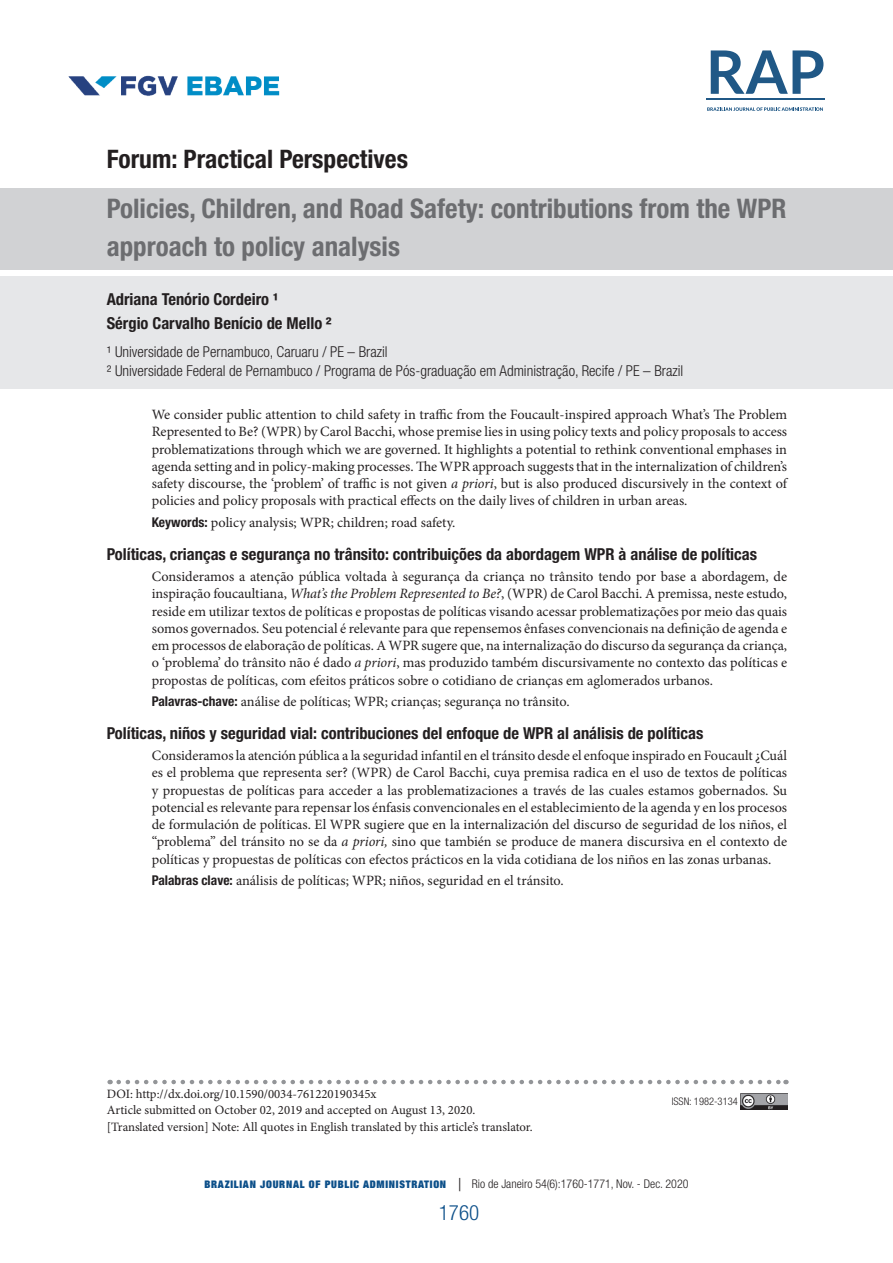
<style>
.page{position:relative;width:893px;height:1263px;background:#fff}
.page>*{position:absolute;margin:0;border:0;box-sizing:border-box;transform-origin:0 0}
.titulo{font:700 condensed 27px/37.5px "Helvetica Neue LT Std";color:#6c6d70}
.titulo-2{font:700 condensed 25.5px "Helvetica Neue LT Std";color:#231f20}
.t1{font:300 condensed 21px "Helvetica Neue LT Std";color:#0c4f89}
.SUB_ABERT{font:700 condensed 16.5px "Helvetica Neue LT Std";color:#231f20}
.autor_1{font:700 condensed 16.5px "Helvetica Neue LT Std";color:#231f20}
.autor_2{font:300 condensed 15px "Helvetica Neue LT Std";color:#231f20}
.ABERTURA{font:14.25px/17.2px "Minion Pro";color:#231f20;text-align:justify}
.nota_DOI{font:12.75px "Minion Pro";color:#231f20}
.t2{font:300 condensed 12px "Helvetica Neue LT Std";color:#231f20}
.autor_2-2{font:300 condensed 10.5px "Helvetica Neue LT Std";color:#231f20}
.s1{font-style:italic}
.s2{font-family:"Helvetica Neue LT Std";font-weight:700;font-stretch:condensed;font-size:13.5px}
.s3{font-family:"Helvetica Neue";font-weight:900;font-stretch:expanded;font-size:10.5px;color:#0c4f89}
.s4{font-size:18px}
</style>
<div class="page">
<img style="left:68px;top:75px;width:212px;height:21px">
<svg style="left:707px;top:107px;width:116px;height:4px"></svg>
<hr style="left:706px;top:98px;width:119px;height:2px;background:#205886">
<svg style="left:711px;top:50px;width:112px;height:44px"></svg>
<div style="left:1px;top:188px;width:892px;height:82px;background:#d1d2d4"></div>
<div style="left:1px;top:276px;width:892px;height:113px;background:#e6e7e9"></div>
<svg style="left:119px;top:1080px;width:667px;height:4px"></svg>
<img style="left:740px;top:1093px;width:47px;height:17px">
<p class="titulo-2" style="left:107px;top:144px;width:303px">Forum: Practical Perspectives</p>
<p class="titulo" style="left:107px;top:190px;width:681px">Policies, Children, and Road Safety: contributions from the WPR approach to policy analysis</p>
<p class="autor_1" style="left:107px;top:289px;width:173px">Adriana Tenório Cordeiro ¹</p>
<p class="autor_1" style="left:107px;top:313px;width:226px">Sérgio Carvalho Benício de Mello ²</p>
<p class="autor_2" style="left:107px;top:343px;width:282px">¹ Universidade de Pernambuco, Caruaru / PE – Brazil</p>
<p class="autor_2" style="left:107px;top:362px;width:578px">² Universidade Federal de Pernambuco / Programa de Pós-graduação em Administração, Recife / PE – Brazil</p>
<p class="ABERTURA" style="left:152px;top:406px;width:637px">We consider public attention to child safety in traffic from the Foucault-inspired approach What’s The Problem Represented to Be? (WPR) by Carol Bacchi, whose premise lies in using policy texts and policy proposals to access problematizations through which we are governed. It highlights a potential to rethink conventional emphases in agenda setting and in policy-making processes. The WPR approach suggests that in the internalization of children’s safety discourse, the ‘problem’ of traffic is not given <span class="s1">a priori</span>, but is also produced discursively in the context of policies and policy proposals with practical effects on the daily lives of children in urban areas.</p>
<p class="ABERTURA" style="left:152px;top:514px;width:305px"><span class="s2">Keywords:</span> policy analysis; WPR; children; road safety.</p>
<p class="SUB_ABERT" style="left:107px;top:544px;width:652px">Políticas, crianças e segurança no trânsito: contribuições da abordagem WPR à análise de políticas</p>
<p class="ABERTURA" style="left:152px;top:568px;width:637px">Consideramos a atenção pública voltada à segurança da criança no trânsito tendo por base a abordagem, de inspiração foucaultiana, <span class="s1">What’s the Problem Represented to Be?</span>, (WPR) de Carol Bacchi. A premissa, neste estudo, reside em utilizar textos de políticas e propostas de políticas visando acessar problematizações por meio das quais somos governados. Seu potencial é relevante para que repensemos ênfases convencionais na definição de agenda e em processos de elaboração de políticas. A WPR sugere que, na internalização do discurso da segurança da criança, o ‘problema’ do trânsito não é dado <span class="s1">a priori</span>, mas produzido também discursivamente no contexto das políticas e propostas de políticas, com efeitos práticos sobre o cotidiano de crianças em aglomerados urbanos.</p>
<p class="ABERTURA" style="left:152px;top:693px;width:419px"><span class="s2">Palavras-chave:</span> análise de políticas; WPR; crianças; segurança no trânsito.</p>
<p class="SUB_ABERT" style="left:107px;top:723px;width:598px">Políticas, niños y seguridad vial: contribuciones del enfoque de WPR al análisis de políticas</p>
<p class="ABERTURA" style="left:152px;top:747px;width:637px">Consideramos la atención pública a la seguridad infantil en el tránsito desde el enfoque inspirado en Foucault ¿Cuál es el problema que representa ser? (WPR) de Carol Bacchi, cuya premisa radica en el uso de textos de políticas y propuestas de políticas para acceder a las problematizaciones a través de las cuales estamos gobernados. Su potencial es relevante para repensar los énfasis convencionales en el establecimiento de la agenda y en los procesos de formulación de políticas. El WPR sugiere que en la internalización del discurso de seguridad de los niños, el “problema” del tránsito no se da <span class="s1">a priori,</span> sino que también se produce de manera discursiva en el contexto de políticas y propuestas de políticas con efectos prácticos en la vida cotidiana de los niños en las zonas urbanas.</p>
<p class="ABERTURA" style="left:152px;top:872px;width:413px"><span class="s2">Palabras clave:</span> análisis de políticas; WPR; niños, seguridad en el tránsito.</p>
<p class="nota_DOI" style="left:107px;top:1085px;width:271px">DOI: http://dx.doi.org/10.1590/0034-761220190345x</p>
<p class="nota_DOI" style="left:107px;top:1101px;width:370px">Article submitted on October 02, 2019 and accepted on August 13, 2020.</p>
<p class="nota_DOI" style="left:107px;top:1118px;width:427px">[Translated version] Note: All quotes in English translated by this article’s translator.</p>
<p class="autor_2-2" style="left:672px;top:1095px;width:68px">ISSN: 1982-3134</p>
<p class="t2" style="left:204px;top:1176px;width:486px"><span class="s3">BRAZILIAN JOURNAL OF PUBLIC ADMINISTRATION</span> <span class="s4">|</span> Rio de Janeiro 54(6):1760-1771, Nov. - Dec. 2020</p>
<p class="t1" style="left:439px;top:1200px;width:42px">1760</p>
</div>
